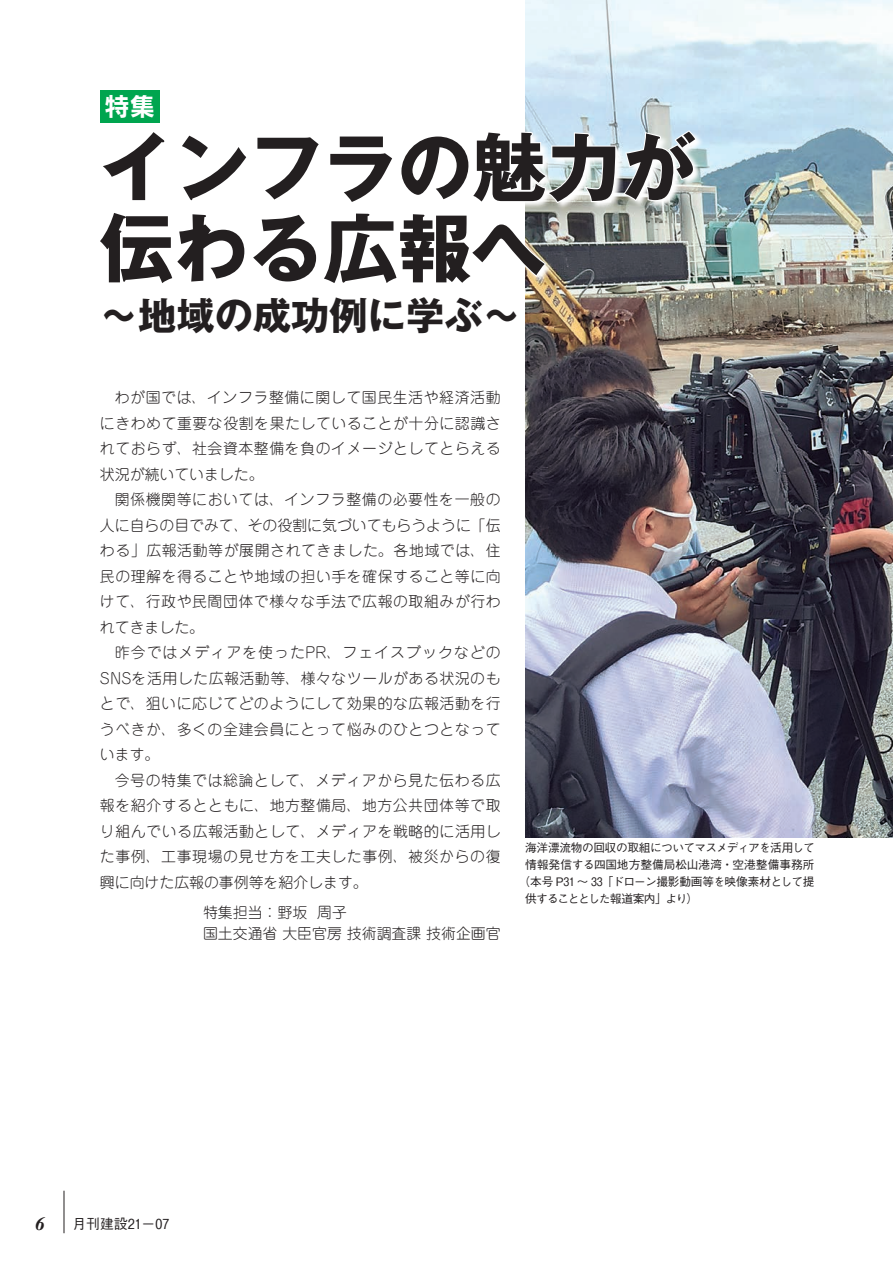
<style>
.page{position:relative;width:893px;height:1263px;background:#fff}
.page>*{position:absolute;margin:0;border:0;box-sizing:border-box;transform-origin:0 0}
.特集名{font:700 74.4px "Gothic MB101 Pr 6 N";color:#231f20}
.特集名サブ{font:700 38.25px "Gothic MB101 Pr 6 N";color:#231f20}
.特集{font:25.5px "Rodin Pro B";color:#fff}
.ノンブル{font:italic 700 19.2px "Times";color:#231f20}
.内容{font:300 14.85px/25.5px "Jun 101 Pro";letter-spacing:.04em;color:#231f20;text-align:justify}
.内容-2{font:300 14.85px "Jun 101 Pro";color:#231f20}
.t1{font:13.8px "M Num Gothic BBB Medium";color:#231f20}
.キャプション{font:11.7px "M Num Gothic BBB Medium";letter-spacing:-.03em;color:#231f20}
.キャプション-2{font:11.7px "M Num Gothic BBB Medium";letter-spacing:-.05em;color:#231f20}
.キャプション-3{font:11.7px "M Num Gothic BBB Medium";color:#231f20}
.キャプション-4{font:11.7px "M Num Gothic BBB Medium";letter-spacing:-.075em;color:#231f20}
</style>
<div class="page">
<hr style="left:64px;top:1191px;width:1px;height:42px;background:#231f20">
<img style="left:525px;top:0;width:368px;height:837px">
<div style="left:100px;top:91px;width:59px;height:32px;background:#00a54f"></div>
<img style="left:525px;top:130px;width:180px;height:213px">
<svg style="left:525px;top:129px;width:173px;height:158px"></svg>
<p class="特集" style="left:104px;top:90px;width:53px">特集</p>
<p class="特集名" style="left:100px;top:106px;width:597px">インフラの魅力が</p>
<p class="特集名" style="left:100px;top:187px;width:448px">伝わる広報へ</p>
<p class="特集名サブ" style="left:100px;top:284px;width:422px">～地域の成功例に学ぶ～</p>
<p class="内容" style="left:100px;top:383px;width:402px;text-indent:15px">わが国では、インフラ整備に関して国民生活や経済活動にきわめて重要な役割を果たしていることが十分に認識されておらず、社会資本整備を負のイメージとしてとらえる状況が続いていました。</p>
<p class="内容" style="left:100px;top:485px;width:402px;text-indent:15px">関係機関等においては、インフラ整備の必要性を一般の人に自らの目でみて、その役割に気づいてもらうように「伝わる」広報活動等が展開されてきました。各地域では、住民の理解を得ることや地域の担い手を確保すること等に向けて、行政や民間団体で様々な手法で広報の取組みが行われてきました。</p>
<p class="内容" style="left:100px;top:638px;width:402px;text-indent:15px">昨今ではメディアを使ったPR、フェイスブックなどのSNSを活用した広報活動等、様々なツールがある状況のもとで、狙いに応じてどのようにして効果的な広報活動を行うべきか、多くの全建会員にとって悩みのひとつとなっています。</p>
<p class="内容" style="left:100px;top:766px;width:402px;text-indent:15px">今号の特集では総論として、メディアから見た伝わる広報を紹介するとともに、地方整備局、地方公共団体等で取り組んでいる広報活動として、メディアを戦略的に活用した事例、工事現場の見せ方を工夫した事例、被災からの復興に向けた広報の事例等を紹介します。</p>
<p class="内容-2" style="left:203px;top:922px;width:299px">国土交通省 大臣官房 技術調査課技術企画官</p>
<p class="キャプション-2" style="left:525px;top:838px;width:291px">海洋漂流物の回収の取組についてマスメディアを活用して</p>
<p class="キャプション-3" style="left:525px;top:855px;width:291px">情報発信する四国地方整備局松山港湾・空港整備事務所</p>
<p class="キャプション" style="left:519px;top:872px;width:297px">（本号 P31 ～ 33「ドローン撮影動画等を映像素材として提</p>
<p class="キャプション-4" style="left:525px;top:889px;width:175px">供することとした報道案内」より）</p>
<p class="ノンブル" style="left:36px;top:1212px;width:11px">6</p>
<p class="t1" style="left:72px;top:1213px;width:98px">月刊建設21−07</p>
</div>
